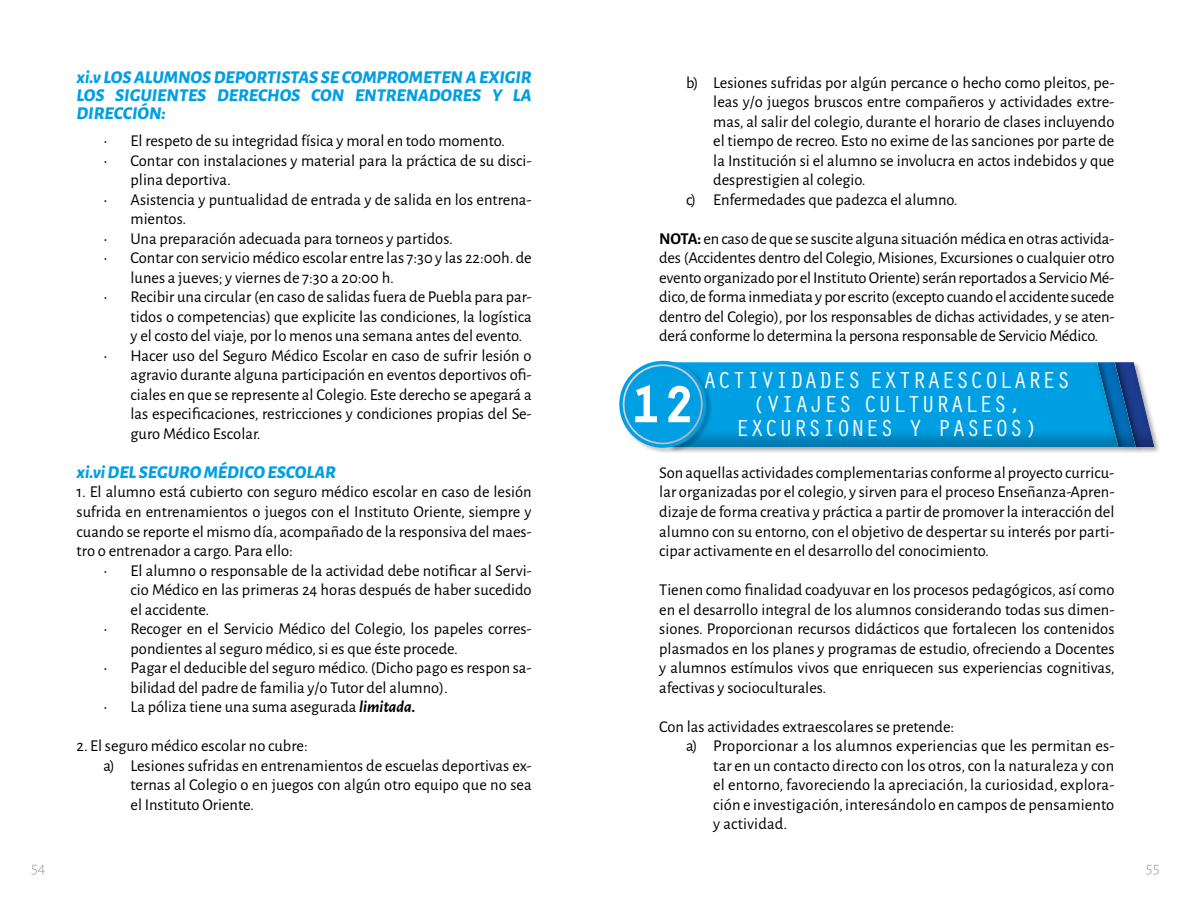
<style>
.page{position:relative;width:1191px;height:915px;background:#fff}
.page>*{position:absolute;margin:0;border:0;box-sizing:border-box;transform-origin:0 0}
.t1{font:49.5px "Orator Std";color:#fff}
.t2{font:24px/24px "Orator Std";color:#fff;text-align:center}
.t3{font:italic 800 18px/18px "Alegreya Sans";color:#009fe3;text-align:justify}
.t4{font:16.5px/19.5px "Alegreya Sans";color:#000;text-align:justify}
.t5{font:300 16.5px "Alegreya Sans";color:#9d9d9c}
.s1{font-weight:700;font-style:italic}
.s2{font-weight:700}
</style>
<div class="page">
<div style="left:1113px;top:360px;width:48px;height:94px;background:#000;opacity:.35"></div>
<div style="left:1101px;top:350px;width:67px;height:97px;background:#fff"></div>
<div style="left:1095px;top:360px;width:47px;height:94px;background:#000;opacity:.35"></div>
<div style="left:1083px;top:350px;width:66px;height:97px;background:#fff"></div>
<div style="left:668px;top:360px;width:457px;height:94px;background:#000;opacity:.35"></div>
<div style="left:657px;top:350px;width:475px;height:98px;background:#fff"></div>
<div style="left:618px;top:360px;width:95px;height:94px;background:#000;opacity:.3"></div>
<div style="left:624px;top:366px;width:77px;height:76px;background:#009fe3;border-radius:50%"></div>
<div style="left:619px;top:361px;width:87px;height:86px;border:3px solid #009fe3;border-radius:50%"></div>
<div style="left:626px;top:368px;width:73px;height:72px;border:3px solid #009fe3;border-radius:50%"></div>
<svg style="left:634px;top:382px;width:23px;height:41px"></svg>
<svg style="left:665px;top:362px;width:489px;height:85px;background:#0a97d7"></svg>
<p class="t3" style="left:77px;top:66px;width:457px">xi.v LOS ALUMNOS DEPORTISTAS SE COMPROMETEN A EXIGIR LOS SIGUIENTES DERECHOS CON ENTRENADORES Y LA DIRECCIÓN:</p>
<p class="t4" style="left:104px;top:130px;width:403px">• El respeto de su integridad física y moral en todo momento.</p>
<p class="t4" style="left:131px;top:150px;width:402px;text-indent:-27px">• Contar con instalaciones y material para la práctica de su disci&shy;plina deportiva.</p>
<p class="t4" style="left:131px;top:189px;width:402px;text-indent:-27px">• Asistencia y puntualidad de entrada y de salida en los entrena&shy;mientos.</p>
<p class="t4" style="left:104px;top:228px;width:351px">• Una preparación adecuada para torneos y partidos.</p>
<p class="t4" style="left:131px;top:247px;width:403px;text-indent:-27px">• Contar con servicio médico escolar entre las 7:30 y las 22:00h. de lunes a jueves; y viernes de 7:30 a 20:00 h.</p>
<p class="t4" style="left:131px;top:286px;width:402px;text-indent:-27px">• Recibir una circular (en caso de salidas fuera de Puebla para par&shy;tidos o competencias) que explicite las condiciones, la logística y el costo del viaje, por lo menos una semana antes del evento.</p>
<p class="t4" style="left:131px;top:345px;width:402px;text-indent:-27px">• Hacer uso del Seguro Médico Escolar en caso de sufrir lesión o agravio durante alguna participación en eventos deportivos ofi&shy;ciales en que se represente al Colegio. Este derecho se apegará a las especificaciones, restricciones y condiciones propias del Se&shy;guro Médico Escolar.</p>
<p class="t3" style="left:77px;top:461px;width:261px">xi.vi DEL SEGURO MÉDICO ESCOLAR</p>
<p class="t4" style="left:77px;top:481px;width:456px">1. El alumno está cubierto con seguro médico escolar en caso de lesión sufrida en entrenamientos o juegos con el Instituto Oriente, siempre y cuando se reporte el mismo día, acompañado de la responsiva del maes&shy;tro o entrenador a cargo. Para ello:</p>
<p class="t4" style="left:131px;top:559px;width:403px;text-indent:-27px">• El alumno o responsable de la actividad debe notificar al Servi&shy;cio Médico en las primeras 24 horas después de haber sucedido el accidente.</p>
<p class="t4" style="left:131px;top:618px;width:402px;text-indent:-27px">• Recoger en el Servicio Médico del Colegio, los papeles corres&shy;pondientes al seguro médico, si es que éste procede.</p>
<p class="t4" style="left:131px;top:657px;width:402px;text-indent:-27px">• Pagar el deducible del seguro médico. (Dicho pago es respon sa&shy;bilidad del padre de familia y/o Tutor del alumno).</p>
<p class="t4" style="left:104px;top:696px;width:313px">• La póliza tiene una suma asegurada <span class="s1">limitada.</span></p>
<p class="t4" style="left:77px;top:735px;width:233px">2. El seguro médico escolar no cubre:</p>
<p class="t4" style="left:104px;top:754px;width:429px">a) Lesiones sufridas en entrenamientos de escuelas deportivas ex-</p>
<p class="t4" style="left:131px;top:774px;width:402px">ternas al Colegio o en juegos con algún otro equipo que no sea</p>
<p class="t4" style="left:131px;top:793px;width:125px">el Instituto Oriente.</p>
<p class="t4" style="left:686px;top:72px;width:429px">b) Lesiones sufridas por algún percance o hecho como pleitos, pe-</p>
<p class="t4" style="left:713px;top:91px;width:402px">leas y/o juegos bruscos entre compañeros y actividades extre-</p>
<p class="t4" style="left:713px;top:111px;width:403px">mas, al salir del colegio, durante el horario de clases incluyendo</p>
<p class="t4" style="left:713px;top:130px;width:402px">el tiempo de recreo. Esto no exime de las sanciones por parte de</p>
<p class="t4" style="left:713px;top:150px;width:402px">la Institución si el alumno se involucra en actos indebidos y que</p>
<p class="t4" style="left:713px;top:169px;width:154px">desprestigien al colegio.</p>
<p class="t4" style="left:686px;top:189px;width:273px">c) Enfermedades que padezca el alumno.</p>
<p class="t4" style="left:659px;top:228px;width:457px"><span class="s2">NOTA:</span> en caso de que se suscite alguna situación médica en otras activida&shy;des (Accidentes dentro del Colegio, Misiones, Excursiones o cualquier otro evento organizado por el Instituto Oriente) serán reportados a Servicio Mé&shy;dico, de forma inmediata y por escrito (excepto cuando el accidente sucede dentro del Colegio), por los responsables de dichas actividades, y se aten&shy;derá conforme lo determina la persona responsable de Servicio Médico.</p>
<h2 class="t2" style="left:703px;top:366px;width:369px">ACTIVIDADES EXTRAESCOLARES (VIAJES CULTURALES,<br>EXCURSIONES Y PASEOS)</h2>
<p class="t4" style="left:659px;top:462px;width:456px">Son aquellas actividades complementarias conforme al proyecto curricu&shy;lar organizadas por el colegio, y sirven para el proceso Enseñanza-Apren&shy;dizaje de forma creativa y práctica a partir de promover la interacción del alumno con su entorno, con el objetivo de despertar su interés por parti&shy;cipar activamente en el desarrollo del conocimiento.</p>
<p class="t4" style="left:659px;top:579px;width:457px">Tienen como finalidad coadyuvar en los procesos pedagógicos, así como en el desarrollo integral de los alumnos considerando todas sus dimen&shy;siones. Proporcionan recursos didácticos que fortalecen los contenidos plasmados en los planes y programas de estudio, ofreciendo a Docentes y alumnos estímulos vivos que enriquecen sus experiencias cognitivas, afectivas y socioculturales.</p>
<p class="t4" style="left:659px;top:715px;width:296px">Con las actividades extraescolares se pretende:</p>
<p class="t4" style="left:686px;top:735px;width:429px">a) Proporcionar a los alumnos experiencias que les permitan es-</p>
<p class="t4" style="left:713px;top:754px;width:402px">tar en un contacto directo con los otros, con la naturaleza y con</p>
<p class="t4" style="left:713px;top:774px;width:402px">el entorno, favoreciendo la apreciación, la curiosidad, explora-</p>
<p class="t4" style="left:713px;top:793px;width:402px">ción e investigación, interesándolo en campos de pensamiento</p>
<p class="t4" style="left:713px;top:813px;width:76px">y actividad.</p>
<h1 class="t1" style="left:631px;top:369px;width:64px">12</h1>
<p class="t5" style="left:31px;top:857px;width:16px">54</p>
<p class="t5" style="left:1146px;top:857px;width:15px">55</p>
</div>
